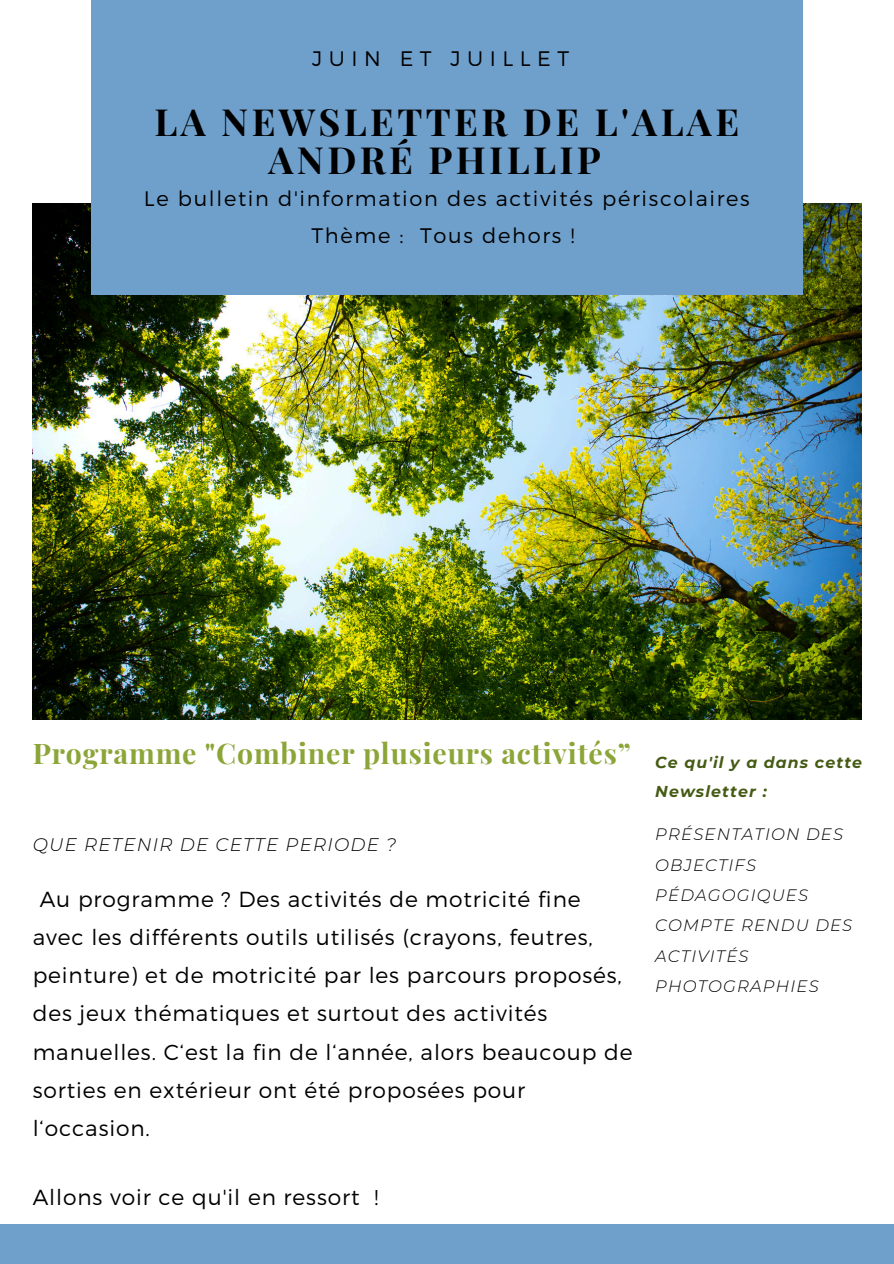
<style>
.page{position:relative;width:894px;height:1264px;background:#fff}
.page>*{position:absolute;margin:0;border:0;box-sizing:border-box;transform-origin:0 0}
.t1{font:700 37.5px/38.2px "Playfair Display";letter-spacing:.09em;color:#000}
.t2{font:700 28.35px "Playfair Display";letter-spacing:.03em;color:#8ca538}
.t3{font:300 21.75px/38.2px "Montserrat";letter-spacing:.04em;color:#000}
.t4{font:300 21px/37.2px "Montserrat";letter-spacing:.08em;color:#000;text-align:center}
.t5{font:300 21px "Montserrat";letter-spacing:.31em;color:#000}
.t6{font:italic 300 18.15px "Montserrat";letter-spacing:.07em;color:#000}
.t7{font:italic 300 16.5px/30.3px "Montserrat";letter-spacing:.07em;color:#000}
.t8{font:italic 700 15.75px/29.2px "Montserrat";letter-spacing:.07em;color:#455b14}
</style>
<div class="page">
<img style="left:33px;top:203px;width:828px;height:516px">
<div style="left:91px;top:0;width:711px;height:295px;background:#6fa0cc"></div>
<div style="left:0;top:1224px;width:893px;height:39px;background:#6fa0cc"></div>
<h4 class="t5" style="left:312px;top:45px;width:258px">JUIN ET JUILLET</h4>
<h1 class="t1" style="left:268px;top:101px;width:472px;text-indent:-114px">LA NEWSLETTER DE L'ALAE<br>ANDRÉ PHILLIP</h1>
<p class="t4" style="left:144px;top:178px;width:607px">Le bulletin d'information des activités périscolaires<br>Thème : Tous dehors !</p>
<h4 class="t2" style="left:33px;top:733px;width:599px">Programme "Combiner plusieurs activités”</h4>
<h5 class="t8" style="left:655px;top:747px;width:208px">Ce qu'il y a dans cette<br>Newsletter :</h5>
<h4 class="t6" style="left:33px;top:833px;width:365px">QUE RETENIR DE CETTE PERIODE ?</h4>
<p class="t7" style="left:655px;top:819px;width:199px">PRÉSENTATION DES<br>OBJECTIFS<br>PÉDAGOGIQUES<br>COMPTE RENDU DES<br>ACTIVITÉS<br>PHOTOGRAPHIES</p>
<h2 class="t3" style="left:33px;top:878px;width:601px;text-indent:7px">Au programme ? Des activités de motricité fine avec les différents outils utilisés (crayons, feutres, peinture) et de motricité par les parcours proposés, des jeux thématiques et surtout des activités manuelles. C‘est la fin de l‘année, alors beaucoup de sorties en extérieur ont été proposées pour l‘occasion.</h2>
<h5 class="t3" style="left:33px;top:1176px;width:347px">Allons voir ce qu'il en ressort !</h5>
</div>
